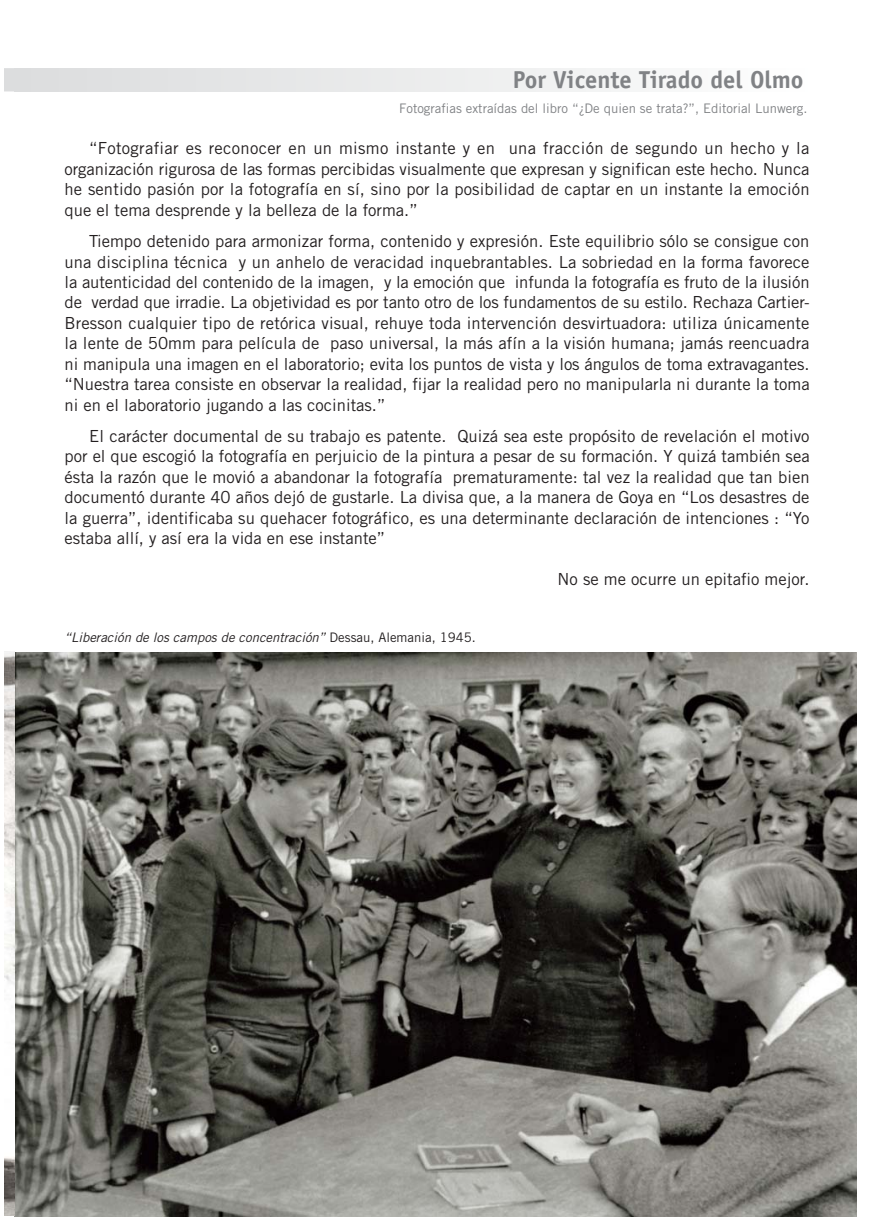
<style>
.page{position:relative;width:874px;height:1221px;background:#fff}
.page>*{position:absolute;margin:0;border:0;box-sizing:border-box;transform-origin:0 0}
.t1{font:700 24.5px "Officina Sans";color:#808285}
.t2{font:16.62px/20.5px "Trade Gothic";color:#231f20;text-align:justify}
.t3{font:13.12px "Trade Gothic";color:#808285}
.t4{font:italic 13.12px "Trade Gothic";color:#231f20}
.s1{font-style:normal}
</style>
<div class="page">
<img style="left:5px;top:651px;width:851px;height:564px">
<svg style="left:5px;top:68px;width:10px;height:23px"></svg>
<div style="left:15px;top:68px;width:794px;height:23px;background:linear-gradient(to right,#dbdcdd,#fdfdfd)"></div>
<h1 class="t1" style="left:512px;top:70px;width:292px">Por Vicente Tirado del Olmo</h1>
<p class="t3" style="left:399px;top:104px;width:409px">Fotografias extraídas del libro “¿De quien se trata?”, Editorial Lunwerg.</p>
<p class="t2" style="left:64px;top:140px;width:746px;text-indent:25px">“Fotografiar es reconocer en un mismo instante y en una fracción de segundo un hecho y la organización rigurosa de las formas percibidas visualmente que expresan y significan este hecho. Nunca he sentido pasión por la fotografía en sí, sino por la posibilidad de captar en un instante la emoción que el tema desprende y la belleza de la forma.”</p>
<p class="t2" style="left:64px;top:232px;width:746px;text-indent:25px">Tiempo detenido para armonizar forma, contenido y expresión. Este equilibrio sólo se consigue con una disciplina técnica y un anhelo de veracidad inquebrantables. La sobriedad en la forma favorece la autenticidad del contenido de la imagen, y la emoción que infunda la fotografía es fruto de la ilusión de verdad que irradie. La objetividad es por tanto otro de los fundamentos de su estilo. Rechaza Cartier-Bresson cualquier tipo de retórica visual, rehuye toda intervención desvirtuadora: utiliza únicamente la lente de 50mm para película de paso universal, la más afín a la visión humana; jamás reencuadra ni manipula una imagen en el laboratorio; evita los puntos de vista y los ángulos de toma extravagantes. “Nuestra tarea consiste en observar la realidad, fijar la realidad pero no manipularla ni durante la toma ni en el laboratorio jugando a las cocinitas.”</p>
<p class="t2" style="left:64px;top:427px;width:746px;text-indent:25px">El carácter documental de su trabajo es patente. Quizá sea este propósito de revelación el motivo por el que escogió la fotografía en perjuicio de la pintura a pesar de su formación. Y quizá también sea ésta la razón que le movió a abandonar la fotografía prematuramente: tal vez la realidad que tan bien documentó durante 40 años dejó de gustarle. La divisa que, a la manera de Goya en “Los desastres de la guerra”, identificaba su quehacer fotográfico, es una determinante declaración de intenciones : “Yo estaba allí, y así era la vida en ese instante”</p>
<p class="t2" style="left:557px;top:570px;width:253px">No se me ocurre un epitafio mejor.</p>
<p class="t4" style="left:64px;top:632px;width:412px">“Liberación de los campos de concentración” <span class="s1">D e s s a u , A l e m a n i a , 1 9 4 5 .</span></p>
</div>
